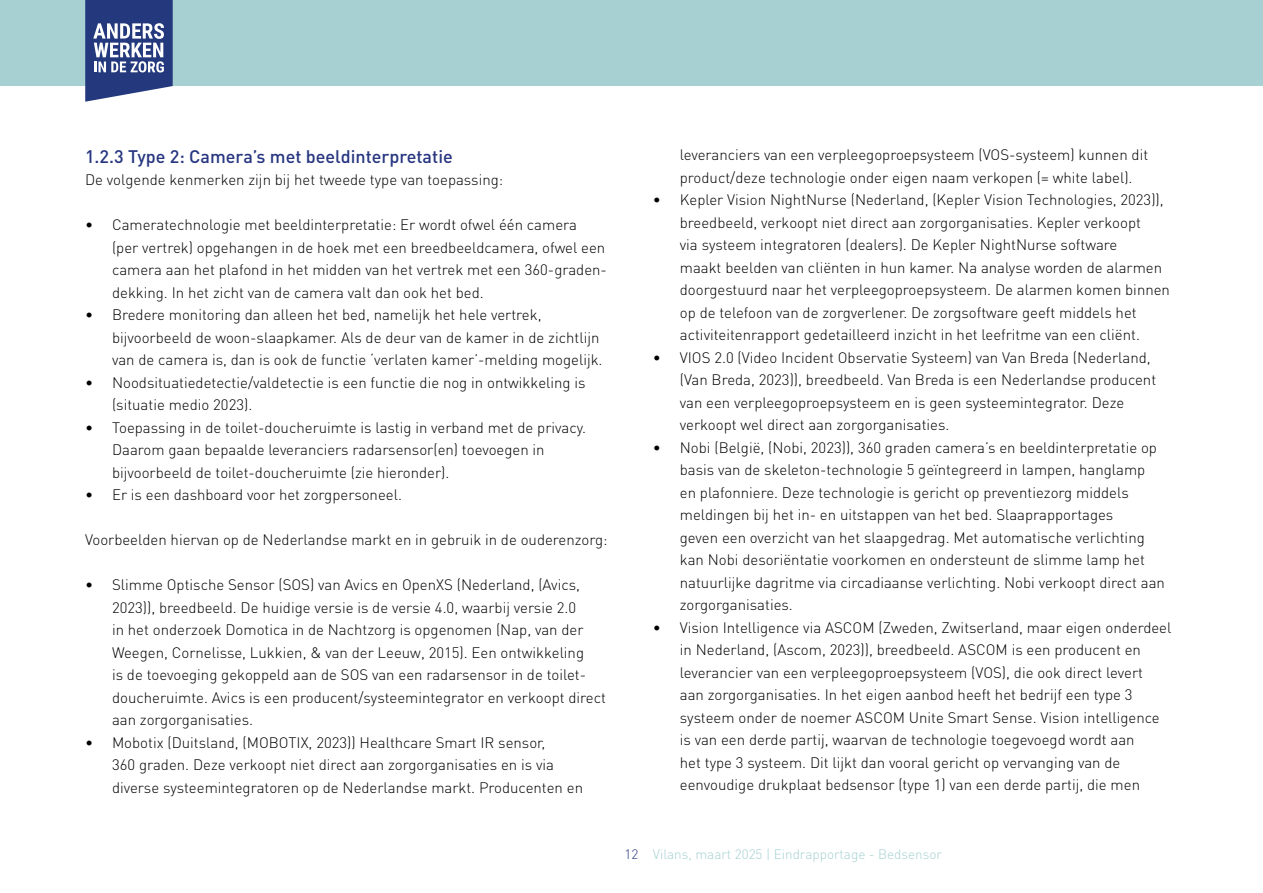
<style>
.page{position:relative;width:1263px;height:893px;background:#fff}
.page>*{position:absolute;margin:0;border:0;box-sizing:border-box;transform-origin:0 0}
.H3_subparagraaf{font:500 18px "DIN Pro";color:#273680}
.P_Brood{font:300 15px/22.5px "DIN Pro";color:#000}
.t1{font:300 13.5px "DIN Pro";color:#a6d0d1}
.s1{color:#273680}
</style>
<div class="page">
<div style="left:0;top:0;width:1263px;height:86px;background:#a6d0d1"></div>
<svg style="left:85px;top:0;width:88px;height:102px;background:#5c6b9e"></svg>
<h3 class="H3_subparagraaf" style="left:85px;top:144px;width:369px">1.2.3 Type 2: Camera’s met beeldinterpretatie</h3>
<p class="P_Brood" style="left:85px;top:168px;width:420px">De volgende kenmerken zijn bij het tweede type van toepassing:</p>
<p class="P_Brood" style="left:112px;top:213px;width:496px;text-indent:-27px">• Cameratechnologie met beeldinterpretatie: Er wordt ofwel één camera (per vertrek) opgehangen in de hoek met een breedbeeldcamera, ofwel een camera aan het plafond in het midden van het vertrek met een 360-graden&shy;dekking. In het zicht van de camera valt dan ook het bed.</p>
<p class="P_Brood" style="left:112px;top:303px;width:492px;text-indent:-27px">• Bredere monitoring dan alleen het bed, namelijk het hele vertrek, bijvoorbeeld de woon-slaapkamer. Als de deur van de kamer in de zichtlijn van de camera is, dan is ook de functie ‘verlaten kamer’-melding mogelijk.</p>
<p class="P_Brood" style="left:112px;top:370px;width:475px;text-indent:-27px">• Noodsituatiedetectie/valdetectie is een functie die nog in ontwikkeling is (situatie medio 2023).</p>
<p class="P_Brood" style="left:112px;top:415px;width:476px;text-indent:-27px">• Toepassing in de toilet-doucheruimte is lastig in verband met de privacy.<br>Daarom gaan bepaalde leveranciers radarsensor(en) toevoegen in bijvoorbeeld de toilet-doucheruimte (zie hieronder).</p>
<p class="P_Brood" style="left:85px;top:483px;width:318px">• Er is een dashboard voor het zorgpersoneel.</p>
<p class="P_Brood" style="left:85px;top:528px;width:524px">Voorbeelden hiervan op de Nederlandse markt en in gebruik in de ouderenzorg:</p>
<p class="P_Brood" style="left:112px;top:573px;width:495px;text-indent:-27px">• Slimme Optische Sensor (SOS) van Avics en OpenXS (Nederland, (Avics, 2023)), breedbeeld. De huidige versie is de versie 4.0, waarbij versie 2.0<br>in het onderzoek Domotica in de Nachtzorg is opgenomen (Nap, van der Weegen, Cornelisse, Lukkien, &amp; van der Leeuw, 2015). Een ontwikkeling<br>is de toevoeging gekoppeld aan de SOS van een radarsensor in de toilet&shy;doucheruimte. Avics is een producent/systeemintegrator en verkoopt direct aan zorgorganisaties.</p>
<p class="P_Brood" style="left:112px;top:730px;width:472px;text-indent:-27px">• Mobotix (Duitsland, (MOBOTIX, 2023)) Healthcare Smart IR sensor,<br>360 graden. Deze verkoopt niet direct aan zorgorganisaties en is via diverse systeemintegratoren op de Nederlandse markt. Producenten en</p>
<p class="P_Brood" style="left:680px;top:143px;width:470px">leveranciers van een verpleegoproepsysteem (VOS-systeem) kunnen dit product/deze technologie onder eigen naam verkopen (= white label).</p>
<p class="P_Brood" style="left:680px;top:188px;width:492px;text-indent:-27px">• Kepler Vision NightNurse (Nederland, (Kepler Vision Technologies, 2023)), breedbeeld, verkoopt niet direct aan zorgorganisaties. Kepler verkoopt<br>via systeem integratoren (dealers). De Kepler NightNurse software<br>maakt beelden van cliënten in hun kamer. Na analyse worden de alarmen doorgestuurd naar het verpleegoproepsysteem. De alarmen komen binnen op de telefoon van de zorgverlener. De zorgsoftware geeft middels het activiteitenrapport gedetailleerd inzicht in het leefritme van een cliënt.</p>
<p class="P_Brood" style="left:680px;top:345px;width:478px;text-indent:-27px">• VIOS 2.0 (Video Incident Observatie Systeem) van Van Breda (Nederland, (Van Breda, 2023)), breedbeeld. Van Breda is een Nederlandse producent van een verpleegoproepsysteem en is geen systeemintegrator. Deze verkoopt wel direct aan zorgorganisaties.</p>
<p class="P_Brood" style="left:680px;top:435px;width:487px;text-indent:-27px">• Nobi (België, (Nobi, 2023)), 360 graden camera’s en beeldinterpretatie op basis van de skeleton-technologie 5 geïntegreerd in lampen, hanglamp en plafonniere. Deze technologie is gericht op preventiezorg middels meldingen bij het in- en uitstappen van het bed. Slaaprapportages<br>geven een overzicht van het slaapgedrag. Met automatische verlichting kan Nobi desoriëntatie voorkomen en ondersteunt de slimme lamp het natuurlijke dagritme via circadiaanse verlichting. Nobi verkoopt direct aan zorgorganisaties.</p>
<p class="P_Brood" style="left:680px;top:615px;width:493px;text-indent:-27px">• Vision Intelligence via ASCOM (Zweden, Zwitserland, maar eigen onderdeel in Nederland, (Ascom, 2023)), breedbeeld. ASCOM is een producent en leverancier van een verpleegoproepsysteem (VOS), die ook direct levert<br>aan zorgorganisaties. In het eigen aanbod heeft het bedrijf een type 3 systeem onder de noemer ASCOM Unite Smart Sense. Vision intelligence is van een derde partij, waarvan de technologie toegevoegd wordt aan<br>het type 3 systeem. Dit lijkt dan vooral gericht op vervanging van de eenvoudige drukplaat bedsensor (type 1) van een derde partij, die men</p>
<p class="t1" style="left:624px;top:845px;width:319px"><span class="s1">12</span> Vilans, maart 2025 | Eindrapportage - Bedsensor</p>
</div>
